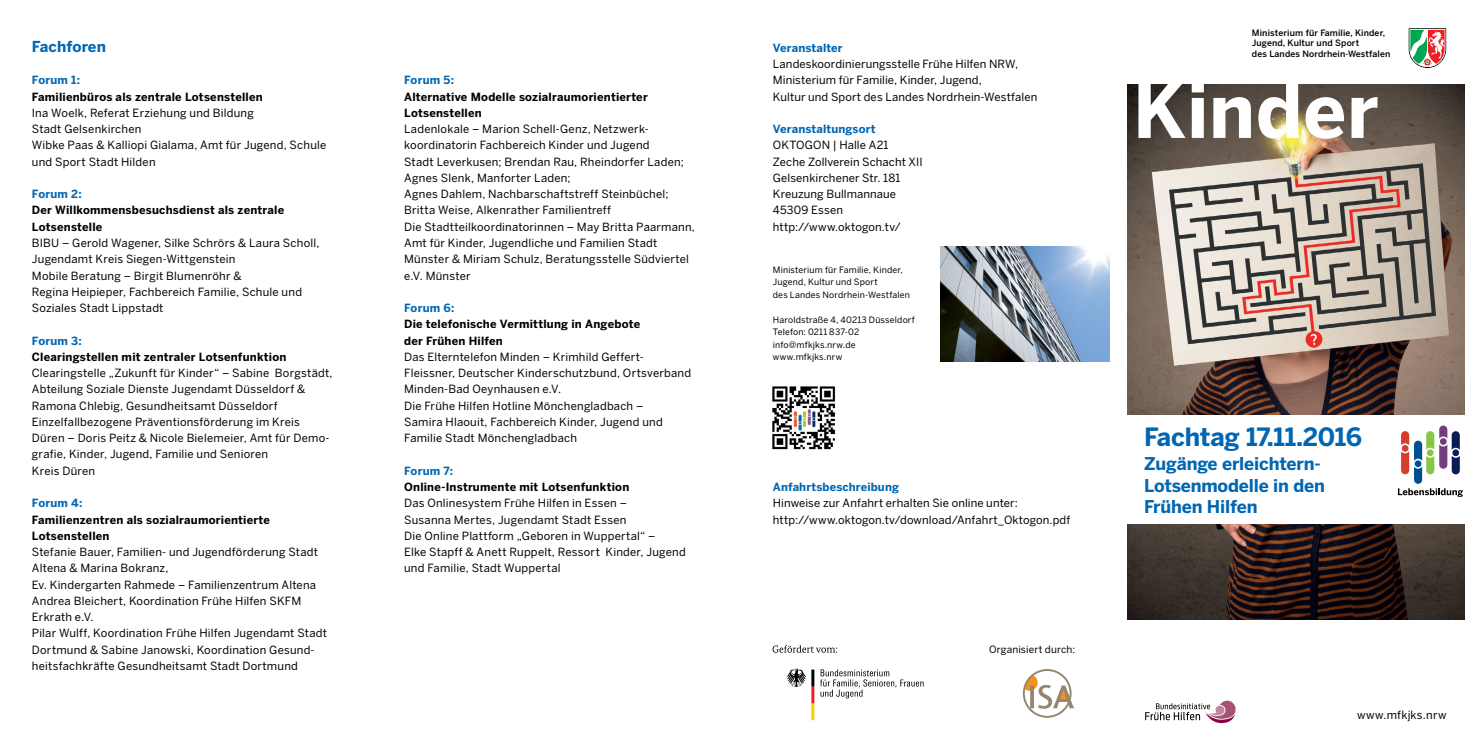
<style>
.page{position:relative;width:1482px;height:745px;background:#fff}
.page>*{position:absolute;margin:0;border:0;box-sizing:border-box;transform-origin:0 0}
.Zwischenüberschrifte{font:700 75px "Benton Sans";letter-spacing:.005em;color:#fff}
.Head_cover{font:700 25px "Benton Sans";letter-spacing:-.01em;color:#0066b3}
.Head_cover-2{font:700 17.5px "Benton Sans";letter-spacing:-.01em;color:#0066b3}
.Headline{font:700 15px "Benton Sans";letter-spacing:.01em;color:#0066b3}
.Fließtext_9pt{font:11.25px/16.2px "Benton Sans";letter-spacing:.02em;color:#000}
.Absenderkennung_Rück{font:11.25px/16.2px "Benton Sans";letter-spacing:.01em;color:#000}
.Absatzformat_2{font:700 11.25px/16.2px "Benton Sans";letter-spacing:.02em;color:#000}
.Zwischenüberschrifte-2{font:700 11.25px "Benton Sans";letter-spacing:.02em;color:#0066b3}
.Absenderkennung_Rück-2{font:700 11.25px "Benton Sans";letter-spacing:.01em;color:#0066b3}
.Absatzformat_1{font:700 11.25px "Benton Sans";letter-spacing:.01em;color:#0066b3}
.Absatzformat_1-2{font:10px "Benton Sans";letter-spacing:.01em;color:#000}
.Absenderkennung_Rück-3{font:8.75px/12.5px "Benton Sans";letter-spacing:.02em;color:#000}
.t1{font:500 8.75px/10.5px "Benton Sans";letter-spacing:.015em;color:#000}
</style>
<div class="page">
<img style="left:1127px;top:84px;width:336px;height:535px">
<img style="left:940px;top:246px;width:169px;height:115px">
<svg style="left:786px;top:668px;width:28px;height:51px"></svg>
<svg style="left:820px;top:669px;width:103px;height:29px"></svg>
<svg style="left:772px;top:645px;width:65px;height:7px"></svg>
<div style="left:1109px;top:415px;width:372px;height:108px;background:#fff"></div>
<svg style="left:1397px;top:425px;width:65px;height:71px"></svg>
<svg style="left:1408px;top:28px;width:37px;height:40px"></svg>
<svg style="left:1145px;top:700px;width:90px;height:22px"></svg>
<svg style="left:1022px;top:669px;width:52px;height:49px"></svg>
<img style="left:772px;top:386px;width:64px;height:64px">
<p class="Headline" style="left:32px;top:37px;width:76px">Fachforen</p>
<p class="Zwischenüberschrifte-2" style="left:32px;top:73px;width:50px">Forum 1:</p>
<p class="Absatzformat_2" style="left:32px;top:88px;width:232px">Familienbüros als zentrale Lotsenstellen</p>
<p class="Fließtext_9pt" style="left:32px;top:104px;width:223px">Ina Woelk, Referat Erziehung und Bildung<br>Stadt Gelsenkirchen</p>
<p class="Fließtext_9pt" style="left:32px;top:137px;width:296px">Wibke Paas &amp; Kalliopi Gialama, Amt für Jugend, Schule und Sport Stadt Hilden</p>
<p class="Zwischenüberschrifte-2" style="left:32px;top:187px;width:51px">Forum 2:</p>
<p class="Absatzformat_2" style="left:32px;top:202px;width:254px">Der Willkommensbesuchsdienst als zentrale<br>Lotsenstelle</p>
<p class="Fließtext_9pt" style="left:32px;top:234px;width:289px">BIBU – Gerold Wagener, Silke Schrörs &amp; Laura Scholl,<br>Jugendamt Kreis Siegen-Wittgenstein</p>
<p class="Fließtext_9pt" style="left:32px;top:267px;width:272px">Mobile Beratung – Birgit Blumenröhr &amp;<br>Regina Heipieper, Fachbereich Familie, Schule und<br>Soziales Stadt Lippstadt</p>
<p class="Zwischenüberschrifte-2" style="left:32px;top:333px;width:51px">Forum 3:</p>
<p class="Absatzformat_2" style="left:32px;top:348px;width:256px">Clearingstellen mit zentraler Lotsenfunktion</p>
<p class="Fließtext_9pt" style="left:32px;top:364px;width:302px">Clearingstelle „Zukunft für Kinder“ – Sabine Borgstädt,<br>Abteilung Soziale Dienste Jugendamt Düsseldorf &amp;<br>Ramona Chlebig, Gesundheitsamt Düsseldorf</p>
<p class="Fließtext_9pt" style="left:32px;top:413px;width:299px">Einzelfallbezogene Präventionsförderung im Kreis Düren – Doris Peitz &amp; Nicole Bielemeier, Amt für Demo&shy;grafie, Kinder, Jugend, Familie und Senioren<br>Kreis Düren</p>
<p class="Zwischenüberschrifte-2" style="left:32px;top:496px;width:52px">Forum 4:</p>
<p class="Absatzformat_2" style="left:32px;top:511px;width:239px">Familienzentren als sozialraumorientierte<br>Lotsenstellen</p>
<p class="Fließtext_9pt" style="left:32px;top:543px;width:287px">Stefanie Bauer, Familien- und Jugendförderung Stadt<br>Altena &amp; Marina Bokranz,</p>
<p class="Fließtext_9pt" style="left:32px;top:576px;width:286px">Ev. Kindergarten Rahmede – Familienzentrum Altena</p>
<p class="Fließtext_9pt" style="left:32px;top:592px;width:271px">Andrea Bleichert, Koordination Frühe Hilfen SKFM<br>Erkrath e.V.</p>
<p class="Fließtext_9pt" style="left:32px;top:624px;width:296px">Pilar Wulff, Koordination Frühe Hilfen Jugendamt Stadt<br>Dortmund &amp; Sabine Janowski, Koordination Gesund&shy;heitsfachkräfte Gesundheitsamt Stadt Dortmund</p>
<p class="Zwischenüberschrifte-2" style="left:404px;top:73px;width:51px">Forum 5:</p>
<p class="Absatzformat_2" style="left:404px;top:88px;width:245px">Alternative Modelle sozialraumorientierter<br>Lotsenstellen</p>
<p class="Fließtext_9pt" style="left:404px;top:121px;width:281px">Ladenlokale – Marion Schell-Genz, Netzwerk&shy;koordinatorin Fachbereich Kinder und Jugend<br>Stadt Leverkusen; Brendan Rau, Rheindorfer Laden; Agnes Slenk, Manforter Laden;<br>Agnes Dahlem, Nachbarschaftstreff Steinbüchel; Britta Weise, Alkenrather Familientreff</p>
<p class="Fließtext_9pt" style="left:404px;top:218px;width:292px">Die Stadtteilkoordinatorinnen – May Britta Paarmann, Amt für Kinder, Jugendliche und Familien Stadt Münster &amp; Miriam Schulz, Beratungsstelle Südviertel e.V. Münster</p>
<p class="Zwischenüberschrifte-2" style="left:404px;top:301px;width:52px">Forum 6:</p>
<p class="Absatzformat_2" style="left:404px;top:316px;width:237px">Die telefonische Vermittlung in Angebote der Frühen Hilfen</p>
<p class="Fließtext_9pt" style="left:404px;top:348px;width:288px">Das Elterntelefon Minden – Krimhild Geffert-<br>Fleissner, Deutscher Kinderschutzbund, Ortsverband<br>Minden-Bad Oeynhausen e.V.</p>
<p class="Fließtext_9pt" style="left:404px;top:397px;width:260px">Die Frühe Hilfen Hotline Mönchengladbach –<br>Samira Hlaouit, Fachbereich Kinder, Jugend und<br>Familie Stadt Mönchengladbach</p>
<p class="Zwischenüberschrifte-2" style="left:404px;top:463px;width:50px">Forum 7:</p>
<p class="Absatzformat_2" style="left:404px;top:478px;width:227px">Online-Instrumente mit Lotsenfunktion</p>
<p class="Fließtext_9pt" style="left:404px;top:494px;width:224px">Das Onlinesystem Frühe Hilfen in Essen –<br>Susanna Mertes, Jugendamt Stadt Essen</p>
<p class="Fließtext_9pt" style="left:404px;top:527px;width:283px">Die Online Plattform „Geboren in Wuppertal“ –<br>Elke Stapff &amp; Anett Ruppelt, Ressort Kinder, Jugend und Familie, Stadt Wuppertal</p>
<p class="Absenderkennung_Rück-2" style="left:772px;top:41px;width:71px">Veranstalter</p>
<p class="Absenderkennung_Rück" style="left:772px;top:56px;width:266px">Landeskoordinierungsstelle Frühe Hilfen NRW,<br>Ministerium für Familie, Kinder, Jugend,<br>Kultur und Sport des Landes Nordrhein-Westfalen</p>
<p class="Absatzformat_1" style="left:772px;top:122px;width:104px">Veranstaltungsort</p>
<p class="Absenderkennung_Rück" style="left:772px;top:137px;width:117px">OKTOGON | Halle A21</p>
<p class="Absenderkennung_Rück" style="left:772px;top:153px;width:151px">Zeche Zollverein Schacht XII</p>
<p class="Absenderkennung_Rück" style="left:772px;top:169px;width:129px">Gelsenkirchener Str. 181</p>
<p class="Absenderkennung_Rück" style="left:772px;top:186px;width:125px">Kreuzung Bullmannaue</p>
<p class="Absenderkennung_Rück" style="left:772px;top:202px;width:72px">45309 Essen</p>
<p class="Absenderkennung_Rück" style="left:772px;top:218px;width:129px">http://www.oktogon.tv/</p>
<p class="Absenderkennung_Rück-3" style="left:772px;top:263px;width:139px">Ministerium für Familie, Kinder,<br>Jugend, Kultur und Sport<br>des Landes Nordrhein-Westfalen</p>
<p class="Absenderkennung_Rück-3" style="left:772px;top:313px;width:143px">Haroldstraße 4, 40213 Düsseldorf</p>
<p class="Absenderkennung_Rück-3" style="left:772px;top:325px;width:88px">Telefon: 0211 837-02</p>
<p class="Absenderkennung_Rück-3" style="left:772px;top:338px;width:84px">info@mfkjks.nrw.de</p>
<p class="Absenderkennung_Rück-3" style="left:772px;top:350px;width:71px">www.mfkjks.nrw</p>
<p class="Absenderkennung_Rück-2" style="left:772px;top:480px;width:128px">Anfahrtsbeschreibung</p>
<p class="Absenderkennung_Rück" style="left:772px;top:494px;width:299px">Hinweise zur Anfahrt erhalten Sie online unter: http://www.oktogon.tv/download/Anfahrt_Oktogon.pdf</p>
<p class="Absatzformat_1-2" style="left:988px;top:642px;width:88px">Organisiert durch:</p>
<p class="t1" style="left:1251px;top:27px;width:140px">Ministerium für Familie, Kinder,<br>Jugend, Kultur und Sport<br>des Landes Nordrhein-Westfalen</p>
<p class="Zwischenüberschrifte" style="left:1132px;top:66px;width:247px">Kinder</p>
<p class="Head_cover" style="left:1144px;top:421px;width:219px">Fachtag 17.11.2016</p>
<p class="Head_cover-2" style="left:1144px;top:453px;width:178px">Zugänge erleichtern-</p>
<p class="Head_cover-2" style="left:1144px;top:474px;width:182px">Lotsenmodelle in den</p>
<p class="Head_cover-2" style="left:1144px;top:496px;width:115px">Frühen Hilfen</p>
<p class="Fließtext_9pt" style="left:1356px;top:706px;width:91px">www.mfkjks.nrw</p>
</div>
